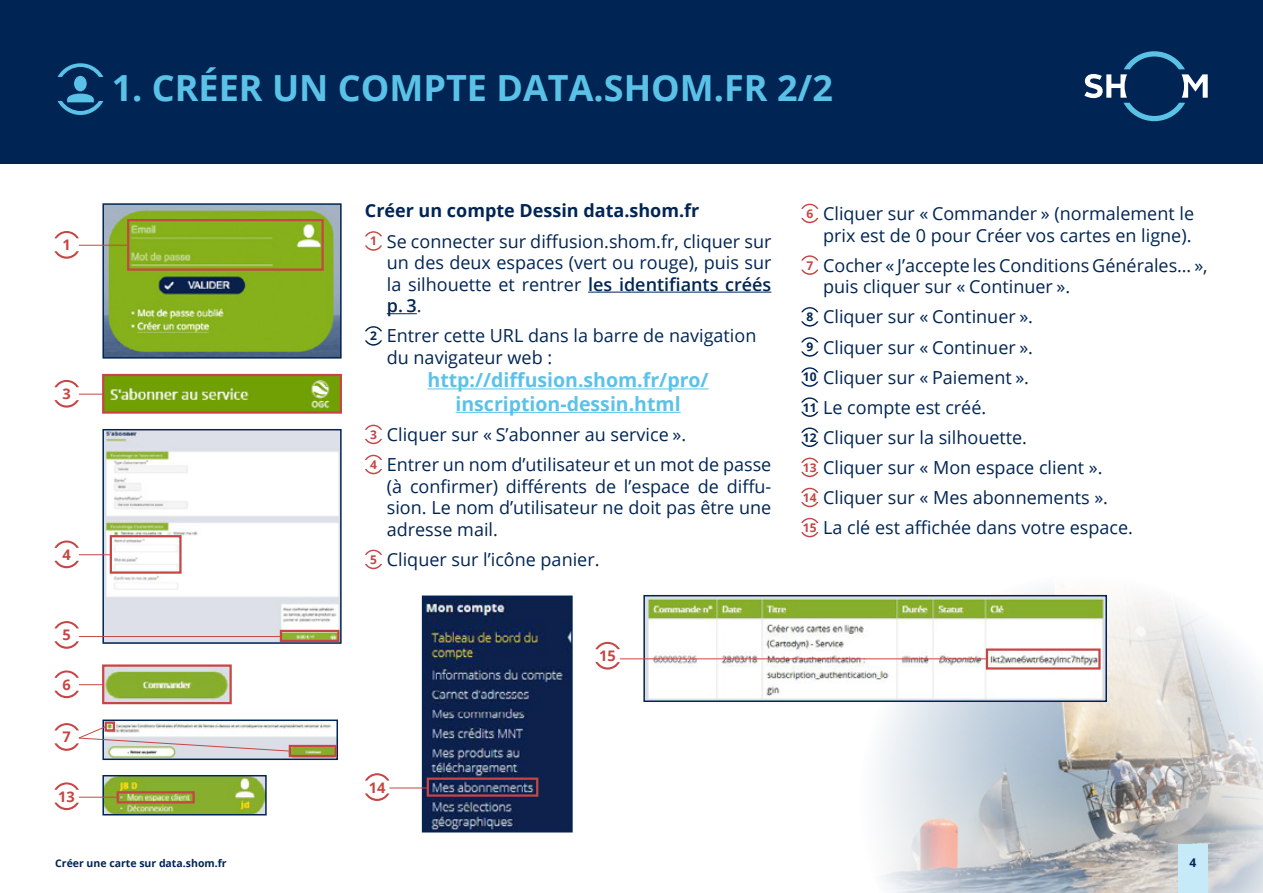
<style>
.page{position:relative;width:1263px;height:893px;background:#fff}
.page>*{position:absolute;margin:0;border:0;box-sizing:border-box;transform-origin:0 0}
.t1{font:700 36px "Open Sans";color:#5bc2e7}
.t2{font:700 19.5px/23.4px "Open Sans";color:#5bc2e7;text-align:center}
.t3{font:18px/30.2px "Open Sans";color:#002554}
.t4{font:700 14.55px "Open Sans";color:#c54644}
.t5{font:700 12px "Open Sans";color:#002554}
.t6{font:700 10.5px "Open Sans";color:#002554}
.s1{font-weight:700}
.s2{font-weight:700;font-size:12px;color:#c54644}
.s3{font-weight:600}
.s4{font-weight:700;font-size:12px}
</style>
<div class="page">
<div style="left:0;top:0;width:1263px;height:164px;background:#002554"></div>
<img style="left:859px;top:589px;width:404px;height:304px">
<hr style="left:588px;top:292px;width:183px;height:1px;background:#002554">
<hr style="left:387px;top:313px;width:30px;height:1px;background:#002554">
<hr style="left:428px;top:388px;width:281px;height:1px;background:#5bc2e7">
<hr style="left:455px;top:412px;width:226px;height:1px;background:#5bc2e7">
<svg style="left:365px;top:245px;width:17px;height:6px"></svg>
<svg style="left:365px;top:231px;width:17px;height:5px"></svg>
<svg style="left:365px;top:340px;width:17px;height:6px"></svg>
<svg style="left:365px;top:326px;width:17px;height:5px"></svg>
<svg style="left:365px;top:439px;width:17px;height:5px"></svg>
<svg style="left:365px;top:425px;width:17px;height:5px"></svg>
<svg style="left:365px;top:469px;width:17px;height:5px"></svg>
<svg style="left:365px;top:455px;width:17px;height:5px"></svg>
<svg style="left:365px;top:564px;width:17px;height:5px"></svg>
<svg style="left:365px;top:550px;width:17px;height:5px"></svg>
<svg style="left:801px;top:218px;width:17px;height:5px"></svg>
<svg style="left:801px;top:204px;width:17px;height:5px"></svg>
<svg style="left:801px;top:270px;width:17px;height:5px"></svg>
<svg style="left:801px;top:255px;width:17px;height:6px"></svg>
<svg style="left:801px;top:321px;width:17px;height:6px"></svg>
<svg style="left:801px;top:307px;width:17px;height:5px"></svg>
<svg style="left:801px;top:351px;width:17px;height:6px"></svg>
<svg style="left:801px;top:337px;width:17px;height:5px"></svg>
<svg style="left:801px;top:382px;width:17px;height:5px"></svg>
<svg style="left:801px;top:367px;width:17px;height:5px"></svg>
<svg style="left:801px;top:412px;width:17px;height:5px"></svg>
<svg style="left:801px;top:397px;width:17px;height:6px"></svg>
<svg style="left:801px;top:442px;width:17px;height:5px"></svg>
<svg style="left:801px;top:427px;width:17px;height:6px"></svg>
<svg style="left:801px;top:472px;width:17px;height:5px"></svg>
<svg style="left:801px;top:458px;width:17px;height:5px"></svg>
<svg style="left:801px;top:502px;width:17px;height:5px"></svg>
<svg style="left:801px;top:488px;width:17px;height:5px"></svg>
<svg style="left:801px;top:532px;width:17px;height:5px"></svg>
<svg style="left:801px;top:518px;width:17px;height:5px"></svg>
<svg style="left:1084px;top:51px;width:124px;height:70px"></svg>
<svg style="left:58px;top:63px;width:45px;height:14px"></svg>
<svg style="left:58px;top:93px;width:45px;height:22px"></svg>
<div style="left:74px;top:76px;width:13px;height:15px;background:#5bc2e7;border-radius:50%"></div>
<img style="left:105px;top:377px;width:234px;height:34px">
<div style="left:102px;top:374px;width:240px;height:40px;border:2px solid #c54644"></div>
<svg style="left:54px;top:380px;width:25px;height:7px"></svg>
<svg style="left:54px;top:394px;width:49px;height:14px"></svg>
<img style="left:105px;top:667px;width:124px;height:34px">
<div style="left:102px;top:664px;width:130px;height:40px;border:2px solid #c54644"></div>
<svg style="left:54px;top:691px;width:25px;height:7px"></svg>
<svg style="left:54px;top:670px;width:25px;height:8px"></svg>
<svg style="left:79px;top:684px;width:24px;height:1px"></svg>
<img style="left:105px;top:206px;width:234px;height:150px">
<div style="left:102px;top:203px;width:240px;height:156px;border:2px solid #002554"></div>
<svg style="left:54px;top:251px;width:25px;height:8px"></svg>
<svg style="left:54px;top:231px;width:25px;height:7px"></svg>
<hr style="left:79px;top:245px;width:48px;height:1px;background:#c54644">
<div style="left:127px;top:219px;width:197px;height:52px;border:2px solid #c54644"></div>
<img style="left:646px;top:598px;width:458px;height:101px">
<div style="left:643px;top:595px;width:464px;height:107px;border:2px solid #002554"></div>
<svg style="left:595px;top:662px;width:25px;height:8px"></svg>
<svg style="left:595px;top:642px;width:25px;height:7px"></svg>
<hr style="left:620px;top:658px;width:368px;height:1px;background:#c54644">
<div style="left:986px;top:648px;width:114px;height:22px;border:2px solid #c54644"></div>
<img style="left:105px;top:432px;width:234px;height:209px">
<div style="left:102px;top:429px;width:240px;height:215px;border:2px solid #002554"></div>
<svg style="left:54px;top:561px;width:25px;height:7px"></svg>
<svg style="left:54px;top:540px;width:25px;height:8px"></svg>
<svg style="left:54px;top:641px;width:25px;height:8px"></svg>
<svg style="left:54px;top:621px;width:25px;height:7px"></svg>
<hr style="left:79px;top:554px;width:33px;height:1px;background:#c54644">
<hr style="left:79px;top:636px;width:202px;height:1px;background:#c54644">
<div style="left:110px;top:535px;width:72px;height:39px;border:2px solid #c54644"></div>
<div style="left:280px;top:630px;width:60px;height:12px;border:2px solid #c54644"></div>
<img style="left:105px;top:778px;width:159px;height:34px">
<div style="left:102px;top:775px;width:165px;height:40px;border:2px solid #002554"></div>
<svg style="left:54px;top:803px;width:25px;height:7px"></svg>
<svg style="left:54px;top:782px;width:25px;height:8px"></svg>
<hr style="left:79px;top:797px;width:39px;height:1px;background:#c54644">
<div style="left:117px;top:791px;width:78px;height:12px;border:2px solid #c54644"></div>
<img style="left:105px;top:723px;width:230px;height:34px">
<div style="left:102px;top:719px;width:236px;height:41px;border:2px solid #002554"></div>
<div style="left:105px;top:721px;width:10px;height:11px;border:2px solid #c54644"></div>
<div style="left:289px;top:745px;width:48px;height:12px;border:2px solid #c54644"></div>
<svg style="left:54px;top:723px;width:236px;height:29px"></svg>
<img style="left:425px;top:598px;width:145px;height:231px">
<div style="left:422px;top:595px;width:151px;height:237px;border:2px solid #002554"></div>
<div style="left:427px;top:777px;width:111px;height:20px;border:2px solid #c54644"></div>
<svg style="left:365px;top:793px;width:24px;height:8px"></svg>
<svg style="left:365px;top:773px;width:24px;height:8px"></svg>
<hr style="left:389px;top:788px;width:39px;height:1px;background:#c54644">
<div style="left:1178px;top:844px;width:30px;height:49px;background:#c6eaf7"></div>
<h1 class="t1" style="left:112px;top:63px;width:723px">1. CRÉER UN COMPTE DATA.SHOM.FR 2/2</h1>
<p class="t4" style="left:62px;top:235px;width:10px">1</p>
<p class="t4" style="left:62px;top:384px;width:10px">3</p>
<p class="t4" style="left:62px;top:544px;width:10px">4</p>
<p class="t4" style="left:62px;top:625px;width:10px">5</p>
<p class="t4" style="left:62px;top:674px;width:10px">6</p>
<p class="t4" style="left:62px;top:727px;width:10px">7</p>
<p class="t4" style="left:58px;top:786px;width:18px">13</p>
<p class="t3" style="left:365px;top:195px;width:408px"><span class="s1">Créer un compte Dessin data.shom.fr<br></span><span class="s2">1</span> Se connecter sur diffusion.shom.fr, cliquer sur</p>
<p class="t3" style="left:387px;top:251px;width:386px;line-height:21.6px;text-align:justify">un des deux espaces (vert ou rouge), puis sur la silhouette et rentrer <span class="s3">les identifiants créés p. 3</span>.</p>
<p class="t3" style="left:387px;top:325px;width:371px;line-height:21.6px;text-indent:-17px"><span class="s4">2</span> Entrer cette URL dans la barre de navigation du navigateur web :</p>
<p class="t2" style="left:428px;top:368px;width:283px">http://diffusion.shom.fr/pro/ inscription-dessin.html</p>
<p class="t3" style="left:370px;top:419px;width:403px"><span class="s2">3</span> Cliquer sur « S’abonner au service ».<br><span class="s2">4</span> Entrer un nom d’utilisateur et un mot de passe</p>
<p class="t3" style="left:387px;top:475px;width:386px;line-height:21.6px;text-align:justify">(à confirmer) différents de l’espace de diffu&shy;sion. Le nom d’utilisateur ne doit pas être une adresse mail.</p>
<p class="t3" style="left:370px;top:544px;width:231px"><span class="s2">5</span> Cliquer sur l’icône panier.</p>
<p class="t4" style="left:599px;top:646px;width:18px">15</p>
<p class="t3" style="left:806px;top:202px;width:389px;line-height:21.6px;text-align:right"><span class="s2">6</span> Cliquer sur « Commander » (normalement le prix est de 0 pour Créer vos cartes en ligne).</p>
<p class="t3" style="left:823px;top:254px;width:386px;line-height:21.6px;text-indent:-17px"><span class="s2">7</span> Cocher « J’accepte les Conditions Générales… », puis cliquer sur « Continuer ».</p>
<p class="t3" style="left:803px;top:301px;width:332px"><span class="s4">8</span> Cliquer sur « Continuer ».<br><span class="s4">9</span> Cliquer sur « Continuer ».<br><span class="s4">10</span> Cliquer sur « Paiement ».<br><span class="s4">11</span> Le compte est créé.<br><span class="s4">12</span> Cliquer sur la silhouette.<br><span class="s2">13</span> Cliquer sur « Mon espace client ».<br><span class="s2">14</span> Cliquer sur « Mes abonnements ».<br><span class="s2">15</span> La clé est affichée dans votre espace.</p>
<p class="t4" style="left:369px;top:777px;width:18px">14</p>
<p class="t6" style="left:55px;top:856px;width:173px">Créer une carte sur data.shom.fr</p>
<p class="t5" style="left:1189px;top:855px;width:8px">4</p>
</div>
